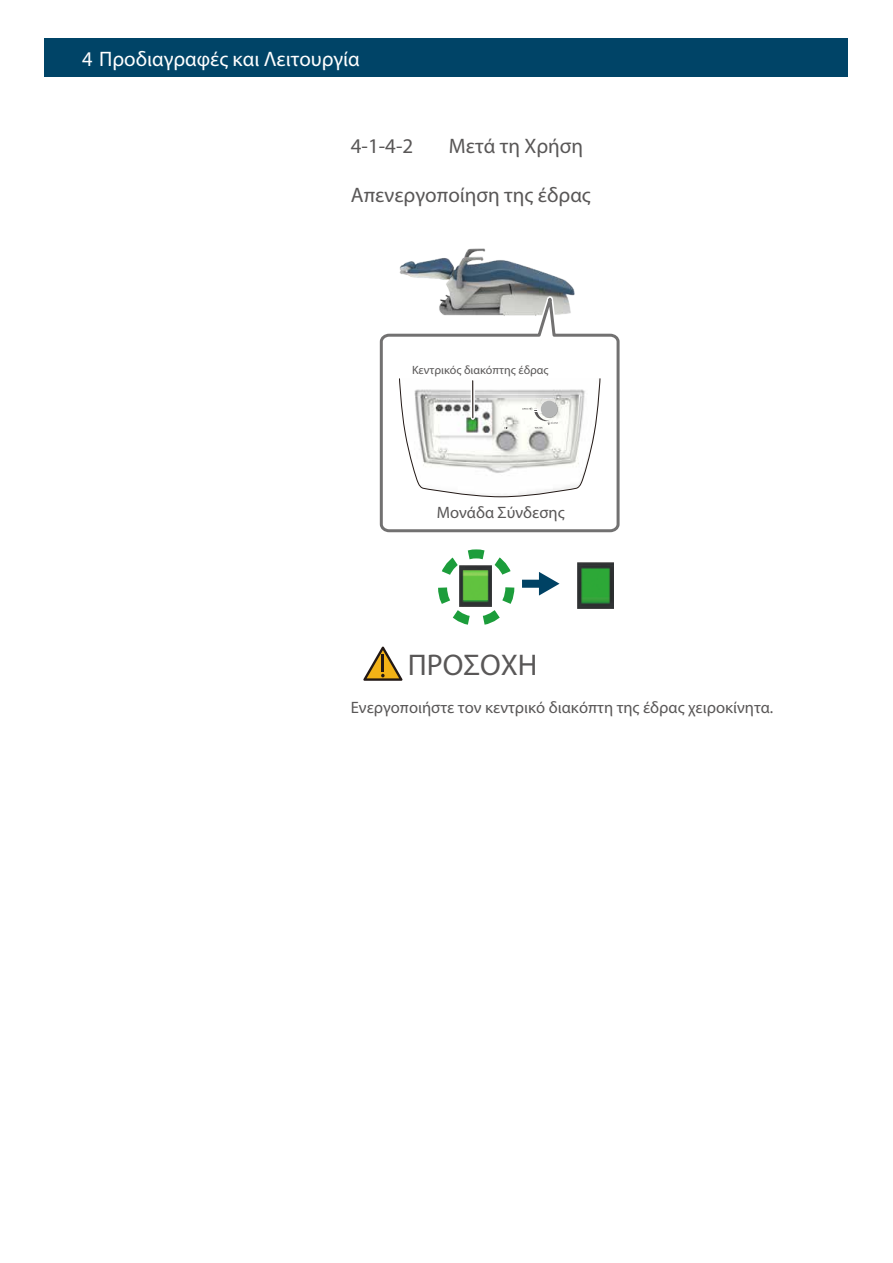
<style>
.page{position:relative;width:893px;height:1263px;background:#fff}
.page>*{position:absolute;margin:0;border:0;box-sizing:border-box;transform-origin:0 0}
.t1{font:30px "Helvetica Neue LT Pro";color:#595757}
.t2{font:21px "Helvetica Neue LT Pro";color:#595757}
.t3{font:700 21px "Helvetica Neue LT Pro";color:#fff}
.t4{font:300 16.5px "Helvetica Neue LT Pro";color:#595757}
.t5{font:300 12px "Helvetica Neue LT Pro";color:#595757}
</style>
<div class="page">
<div style="left:45px;top:38px;width:803px;height:39px;background:#004467"></div>
<svg style="left:522px;top:572px;width:37px;height:24px"></svg>
<div style="left:438px;top:549px;width:76px;height:77px;border:9px dashed #1c9d3b;border-radius:50%"></div>
<img style="left:577px;top:563px;width:36px;height:46px">
<img style="left:460px;top:565px;width:32px;height:41px">
<svg style="left:464px;top:570px;width:24px;height:30px"></svg>
<img style="left:399px;top:248px;width:171px;height:36px">
<svg style="left:379px;top:284px;width:241px;height:249px"></svg>
<img style="left:396px;top:378px;width:207px;height:123px">
<svg style="left:399px;top:378px;width:201px;height:119px"></svg>
<svg style="left:363px;top:646px;width:39px;height:35px"></svg>
<p class="t3" style="left:82px;top:46px;width:279px">4 Προδιαγραφές και Λειτουργία</p>
<p class="t2" style="left:351px;top:133px;width:64px">4-1-4-2</p>
<p class="t2" style="left:449px;top:133px;width:136px">Μετά τη Χρήση</p>
<p class="t2" style="left:351px;top:182px;width:241px">Απενεργοποίηση της έδρας</p>
<p class="t5" style="left:412px;top:363px;width:138px">Κεντρικός διακόπτης έδρας</p>
<p class="t4" style="left:437px;top:502px;width:129px">Μονάδα Σύνδεσης</p>
<h1 class="t1" style="left:408px;top:646px;width:131px">ΠΡΟΣΟΧΗ</h1>
<p class="t4" style="left:351px;top:697px;width:424px">Ενεργοποιήστε τον κεντρικό διακόπτη της έδρας χειροκίνητα.</p>
</div>
